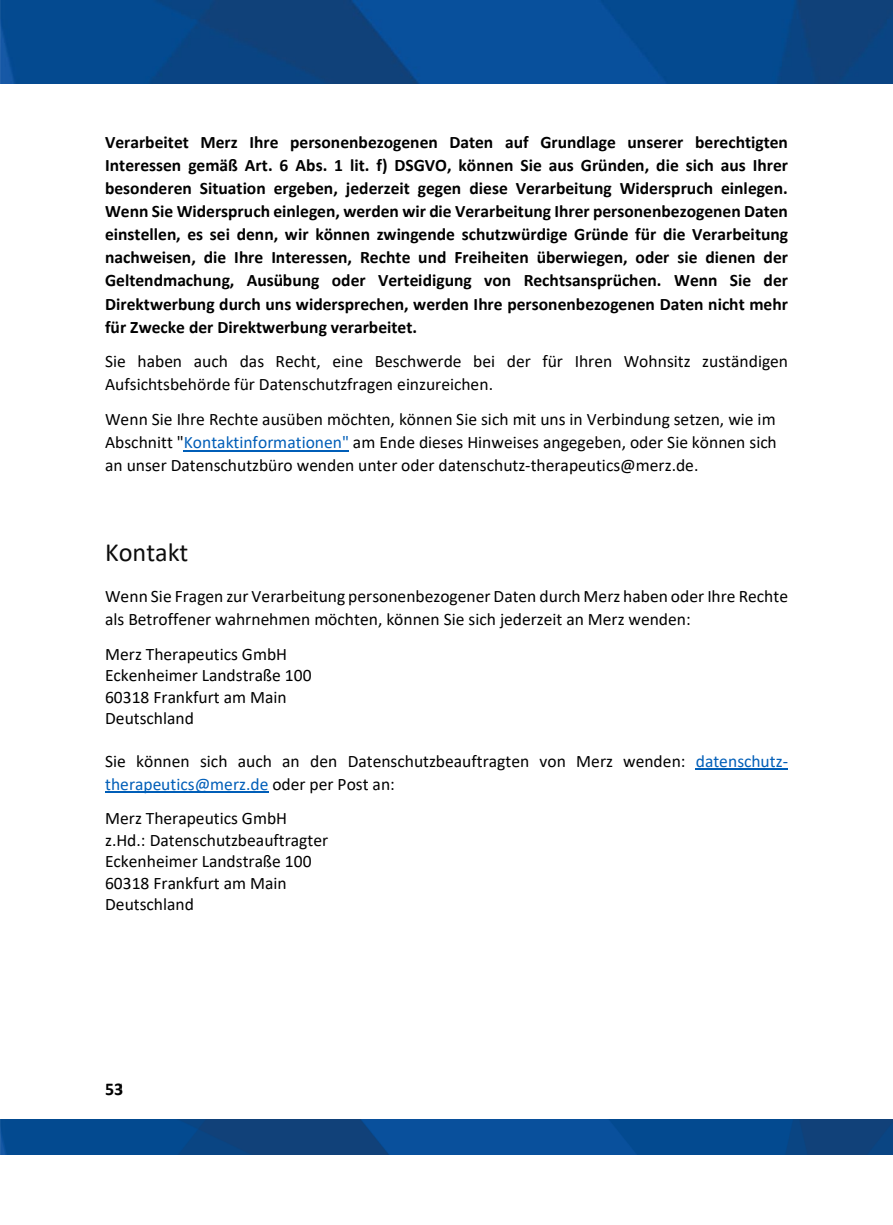
<style>
.page{position:relative;width:893px;height:1225px;background:#fff}
.page>*{position:absolute;margin:0;border:0;box-sizing:border-box;transform-origin:0 0}
.t1{font:26.25px "Calibri";color:#0d0d0d}
.t2{font:700 18px "Calibri";color:#000}
.t3{font:17.55px/23.1px "Calibri";color:#000}
.t4{font:700 17.55px/23.1px "Calibri";color:#000;text-align:justify}
.s1{color:#005eb8}
</style>
<div class="page">
<img style="left:0;top:0;width:893px;height:84px">
<img style="left:0;top:1119px;width:893px;height:35px">
<hr style="left:184px;top:450px;width:165px;height:1px;background:#005eb8">
<hr style="left:696px;top:768px;width:92px;height:2px;background:#005eb8">
<hr style="left:105px;top:791px;width:163px;height:2px;background:#005eb8">
<p class="t4" style="left:105px;top:130px;width:685px">Verarbeitet Merz Ihre personenbezogenen Daten auf Grundlage unserer berechtigten Interessen gemäß Art. 6 Abs. 1 lit. f) DSGVO, können Sie aus Gründen, die sich aus Ihrer besonderen Situation ergeben, jederzeit gegen diese Verarbeitung Widerspruch einlegen.<br>Wenn Sie Widerspruch einlegen, werden wir die Verarbeitung Ihrer personenbezogenen Daten einstellen, es sei denn, wir können zwingende schutzwürdige Gründe für die Verarbeitung nachweisen, die Ihre Interessen, Rechte und Freiheiten überwiegen, oder sie dienen der Geltendmachung, Ausübung oder Verteidigung von Rechtsansprüchen. Wenn Sie der Direktwerbung durch uns widersprechen, werden Ihre personenbezogenen Daten nicht mehr für Zwecke der Direktwerbung verarbeitet.</p>
<p class="t3" style="left:105px;top:349px;width:684px">Sie haben auch das Recht, eine Beschwerde bei der für Ihren Wohnsitz zuständigen<br>Aufsichtsbehörde für Datenschutzfragen einzureichen.</p>
<p class="t3" style="left:105px;top:407px;width:673px;text-align:justify">Wenn Sie Ihre Rechte ausüben möchten, können Sie sich mit uns in Verbindung setzen, wie im Abschnitt "<span class="s1">Kontaktinformationen"</span> am Ende dieses Hinweises angegeben, oder Sie können sich an unser Datenschutzbüro wenden unter oder datenschutz-therapeutics@merz.de.</p>
<h1 class="t1" style="left:105px;top:534px;width:85px">Kontakt</h1>
<p class="t3" style="left:105px;top:584px;width:684px">Wenn Sie Fragen zur Verarbeitung personenbezogener Daten durch Merz haben oder Ihre Rechte als Betroffener wahrnehmen möchten, können Sie sich jederzeit an Merz wenden:</p>
<p class="t3" style="left:105px;top:643px;width:208px;line-height:21.3px">Merz Therapeutics GmbH<br>Eckenheimer Landstraße 100<br>60318 Frankfurt am Main<br>Deutschland</p>
<p class="t3" style="left:105px;top:749px;width:684px">Sie können sich auch an den Datenschutzbeauftragten von Merz wenden: <span class="s1">datenschutz&shy;therapeutics@merz.de</span> oder per Post an:</p>
<p class="t3" style="left:105px;top:807px;width:225px;line-height:21.5px">Merz Therapeutics GmbH z.Hd.: Datenschutzbeauftragter<br>Eckenheimer Landstraße 100<br>60318 Frankfurt am Main<br>Deutschland</p>
<p class="t3" style="left:105px;top:1075px;width:19px">29</p>
<p class="t2" style="left:105px;top:1077px;width:20px">53</p>
</div>
